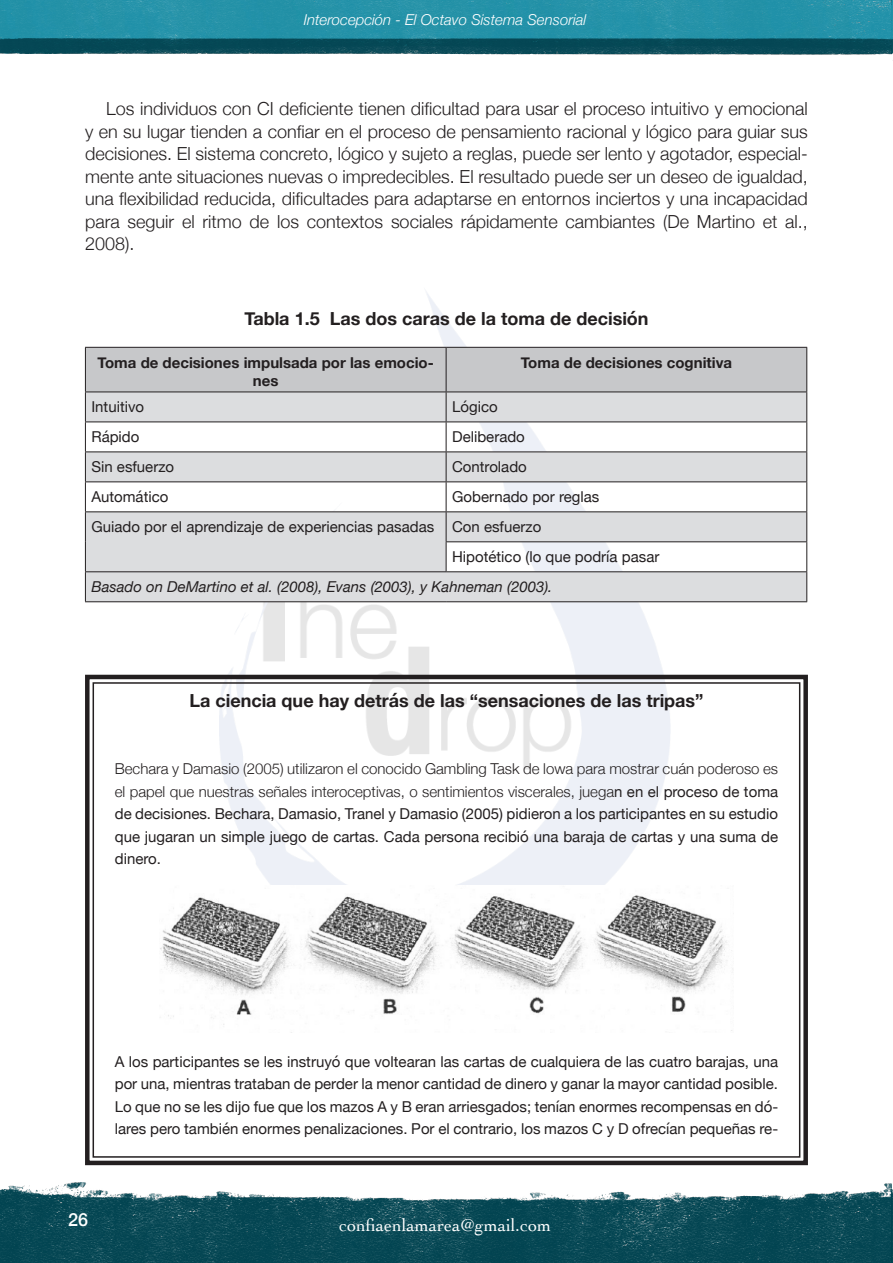
<style>
.page{position:relative;width:893px;height:1263px;background:#fff}
.page>*{position:absolute;margin:0;border:0;box-sizing:border-box;transform-origin:0 0}
.Cuerpo_de_texto{font:300 18px/22.5px "Helvetica Neue";color:#231f20;text-align:justify}
.Negrita_14{font:700 18px "Helvetica Neue";color:#231f20}
.título_centrado_negr{font:700 18px "Helvetica Neue";color:#231f20}
.t1{font:18px "Cochin";color:#fff}
.t2{font:500 18px "Helvetica Neue";color:#fff}
.Texto_de_cajas{font:15px/22.5px "Helvetica Neue";color:#231f20;text-align:justify}
.t3{font:700 15px/18px "Helvetica Neue";color:#231f20;text-align:center}
.t4{font:italic 15px "Helvetica Neue";color:#231f20}
.t5{font:italic 300 15px "Helvetica Neue";color:#fff}
.s1{font-weight:300}
</style>
<div class="page">
<img style="left:0;top:0;width:893px;height:55px">
<img style="left:0;top:1183px;width:893px;height:80px">
<img style="left:219px;top:292px;width:452px;height:380px">
<svg style="left:85px;top:347px;width:722px;height:254px"></svg>
<hr style="left:85px;top:601px;width:361px;height:1px;background:#231f20">
<hr style="left:446px;top:601px;width:361px;height:1px;background:#231f20">
<svg style="left:85px;top:672px;width:723px;height:494px"></svg>
<div style="left:93px;top:682px;width:707px;height:476px;border:2px solid #231f20"></div>
<p class="t5" style="left:304px;top:8px;width:284px">Interocepción - El Octavo Sistema Sensorial</p>
<p class="Cuerpo_de_texto" style="left:85px;top:96px;width:724px;text-indent:21px">Los individuos con CI deficiente tienen dificultad para usar el proceso intuitivo y emocional y en su lugar tienden a confiar en el proceso de pensamiento racional y lógico para guiar sus decisiones. El sistema concreto, lógico y sujeto a reglas, puede ser lento y agotador, especial&shy;mente ante situaciones nuevas o impredecibles. El resultado puede ser un deseo de igualdad, una flexibilidad reducida, dificultades para adaptarse en entornos inciertos y una incapacidad para seguir el ritmo de los contextos sociales rápidamente cambiantes (De Martino et al., 2008).</p>
<p class="título_centrado_negr" style="left:244px;top:305px;width:406px">Tabla 1.5 Las dos caras de la toma de decisión</p>
<p class="t3" style="left:98px;top:354px;width:338px">Toma de decisiones impulsada por las emocio&shy;nes</p>
<p class="t3" style="left:521px;top:354px;width:213px">Toma de decisiones cognitiva</p>
<p class="Texto_de_cajas" style="left:91px;top:396px;width:54px">Intuitivo</p>
<p class="Texto_de_cajas" style="left:452px;top:396px;width:47px">Lógico</p>
<p class="Texto_de_cajas" style="left:91px;top:426px;width:50px">Rápido</p>
<p class="Texto_de_cajas" style="left:452px;top:426px;width:74px">Deliberado</p>
<p class="Texto_de_cajas" style="left:91px;top:456px;width:84px">Sin esfuerzo</p>
<p class="Texto_de_cajas" style="left:452px;top:456px;width:76px">Controlado</p>
<p class="Texto_de_cajas" style="left:91px;top:486px;width:78px">Automático</p>
<p class="Texto_de_cajas" style="left:452px;top:486px;width:149px">Gobernado por reglas</p>
<p class="Texto_de_cajas" style="left:91px;top:516px;width:344px">Guiado por el aprendizaje de experiencias pasadas</p>
<p class="Texto_de_cajas" style="left:452px;top:516px;width:91px">Con esfuerzo</p>
<p class="Texto_de_cajas" style="left:452px;top:546px;width:209px">Hipotético (lo que podría pasar</p>
<p class="t4" style="left:91px;top:576px;width:462px">Basado on DeMartino et al. (2008), Evans (2003), y Kahneman (2003).</p>
<p class="Negrita_14" style="left:189px;top:686px;width:516px">La ciencia que hay detrás de las “sensaciones de las tripas”</p>
<p class="Texto_de_cajas" style="left:115px;top:759px;width:665px"><span class="s1">Bechara y Damasio (2005) utilizaron el conocido Gambling Task de lowa para mostrar cuán poderoso es el papel que nuestras señales interoceptivas, o sentimientos viscerales, juega</span>n en el proceso de toma de decisiones. Bechara, Damasio, Tranel y Damasio (2005) pidieron a los participantes en su estudio que jugaran un simple juego de cartas. Cada persona recibió una baraja de cartas y una suma de dinero.</p>
<p class="Texto_de_cajas" style="left:115px;top:1051px;width:665px">A los participantes se les instruyó que voltearan las cartas de cualquiera de las cuatro barajas, una por una, mientras trataban de perder la menor cantidad de dinero y ganar la mayor cantidad posible.<br>Lo que no se les dijo fue que los mazos A y B eran arriesgados; tenían enormes recompensas en dó&shy;lares pero también enormes penalizaciones. Por el contrario, los mazos C y D ofrecían pequeñas re-</p>
<p class="t2" style="left:68px;top:1205px;width:22px">26</p>
<p class="t1" style="left:339px;top:1213px;width:213px">confiaenlamarea@gmail.com</p>
</div>
